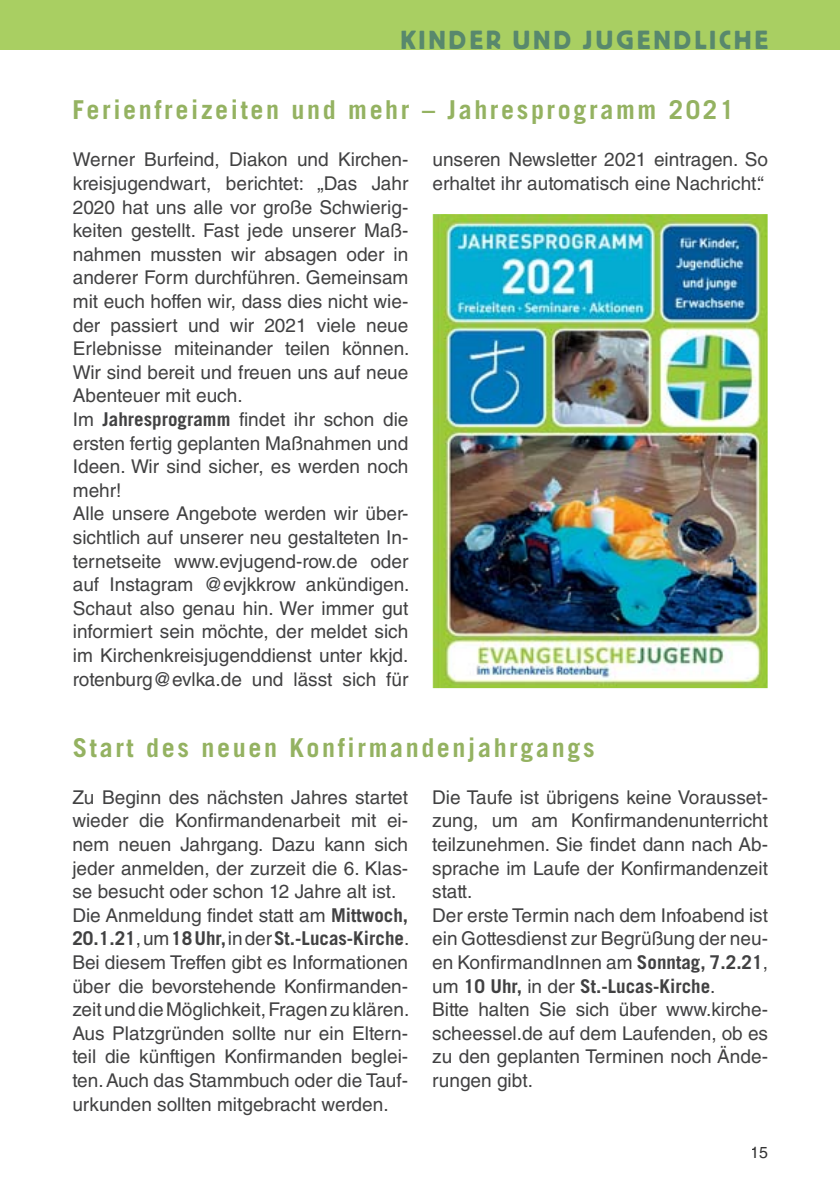
<style>
.page{position:relative;width:840px;height:1191px;background:#fff}
.page>*{position:absolute;margin:0;border:0;box-sizing:border-box;transform-origin:0 0}
.t1{font:700 26px "Trade Gothic LT Pro";letter-spacing:.1em;color:#94b261}
.t2{font:26px "Block Pro";letter-spacing:.13em;color:#58886d}
.t3{font:19px/23.6px "Helvetica LT Std";color:#414142}
.t4{font:700 19px "Trade Gothic LT Pro";color:#414142}
.t5{font:16px "Helvetica LT Std";color:#000}
.s1{font-family:"Trade Gothic LT Pro";font-weight:700}
.s2{font-family:"Helvetica LT Std";font-weight:400}
</style>
<div class="page">
<div style="left:0;top:0;width:839px;height:49px;background:#a9cf62"></div>
<img style="left:432px;top:214px;width:335px;height:474px">
<h1 class="t2" style="left:400px;top:23px;width:368px">KINDER UND JUGENDLICHE</h1>
<h1 class="t1" style="left:72px;top:94px;width:663px">Ferienfreizeiten und mehr – Jahresprogramm 2021</h1>
<p class="t3" style="left:73px;top:148px;width:338px">Werner Burfeind, Diakon und Kirchen&shy;kreisjugendwart, berichtet: „Das Jahr 2020 hat uns alle vor große Schwierig&shy;keiten gestellt. Fast jede unserer Maß&shy;nahmen mussten wir absagen oder in anderer Form durchführen. Gemeinsam mit euch hoffen wir, dass dies nicht wie&shy;der passiert und wir 2021 viele neue Erlebnisse miteinander teilen können.<br>Wir sind bereit und freuen uns auf neue Abenteuer mit euch.<br>Im <span class="s1">Jahresprogramm</span> findet ihr schon die ersten fertig geplanten Maßnahmen und Ideen. Wir sind sicher, es werden noch mehr!<br>Alle unsere Angebote werden wir über&shy;sichtlich auf unserer neu gestalteten In&shy;ternetseite www.evjugend-row.de oder auf Instagram @evjkkrow ankündigen.<br>Schaut also genau hin. Wer immer gut informiert sein möchte, der meldet sich im Kirchenkreisjugenddienst unter kkjd. rotenburg@evlka.de und lässt sich für</p>
<p class="t3" style="left:432px;top:148px;width:337px">unseren Newsletter 2021 eintragen. So erhaltet ihr automatisch eine Nachricht.“</p>
<h1 class="t1" style="left:73px;top:731px;width:523px">Start des neuen Konfirmandenjahrgangs</h1>
<p class="t3" style="left:72px;top:785px;width:337px">Zu Beginn des nächsten Jahres startet wieder die Konfirmandenarbeit mit ei&shy;nem neuen Jahrgang. Dazu kann sich jeder anmelden, der zurzeit die 6. Klas&shy;se besucht oder schon 12 Jahre alt ist.<br>Die Anmeldung findet statt am <span class="s1">Mittwoch,</span></p>
<p class="t4" style="left:72px;top:927px;width:338px">20.1.21<span class="s2">, um</span> 18 Uhr, <span class="s2">in der</span> St.-Lucas-Kirche<span class="s2">.</span></p>
<p class="t3" style="left:72px;top:950px;width:338px;text-align:justify">Bei diesem Treffen gibt es Informationen über die bevorstehende Konfirmanden&shy;zeit und die Möglichkeit, Fragen zu klären.<br>Aus Platzgründen sollte nur ein Eltern&shy;teil die künftigen Konfirmanden beglei&shy;ten. Auch das Stammbuch oder die Tauf&shy;urkunden sollten mitgebracht werden.</p>
<p class="t3" style="left:432px;top:785px;width:337px">Die Taufe ist übrigens keine Vorausset&shy;zung, um am Konfirmandenunterricht teilzunehmen. Sie findet dann nach Ab&shy;sprache im Laufe der Konfirmandenzeit statt.<br>Der erste Termin nach dem Infoabend ist ein Gottesdienst zur Begrüßung der neu&shy;en KonfirmandInnen am <span class="s1">Sonntag, 7.2.21</span>,</p>
<p class="t4" style="left:432px;top:974px;width:284px"><span class="s2">um</span> 10 Uhr, <span class="s2">in der</span> St.-Lucas-Kirche<span class="s2">.</span></p>
<p class="t3" style="left:432px;top:997px;width:337px;text-align:justify">Bitte halten Sie sich über www.kirche&shy;scheessel.de auf dem Laufenden, ob es zu den geplanten Terminen noch Ände&shy;rungen gibt.</p>
<p class="t5" style="left:750px;top:1143px;width:19px">15</p>
</div>
